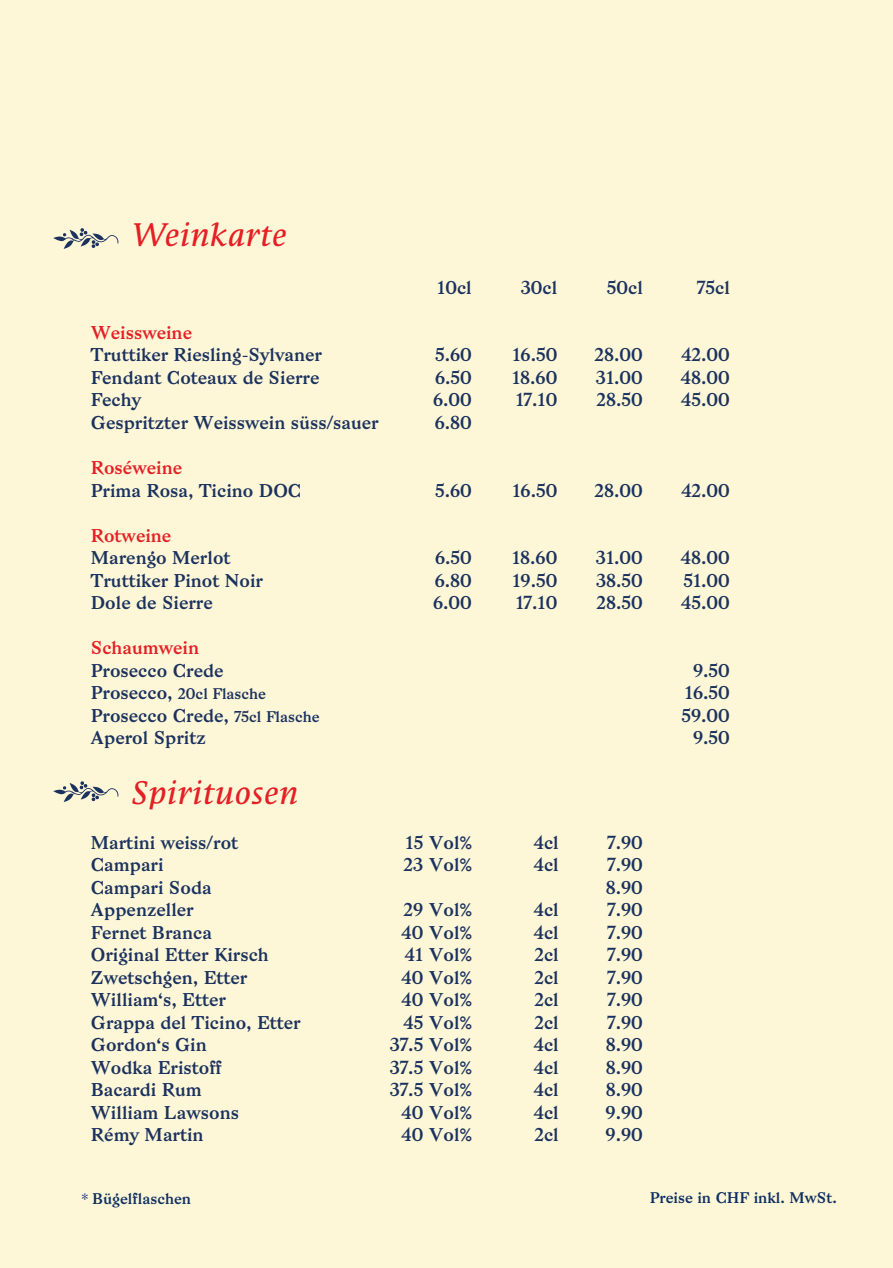
<style>
.page{position:relative;width:893px;height:1268px;background:#fff}
.page>*{position:absolute;margin:0;border:0;box-sizing:border-box;transform-origin:0 0}
.t1{font:italic 30px "Parable OT";color:#e41f25}
.t2{font:18px "Bagnard";color:#1b325f}
.t3{font:18px "Bagnard";color:#e41f25}
.t4{font:15px "Bagnard";color:#0d2f63}
.t5{font:15px "Bagnard";color:#1b325f}
.s1{font-size:18px}
.s2{font-size:15px}
.s3{font-family:"Gill Sans"}
</style>
<div class="page">
<div style="left:0;top:0;width:893px;height:1267px;background:#fef7d7"></div>
<svg style="left:53px;top:228px;width:66px;height:21px"></svg>
<svg style="left:53px;top:781px;width:66px;height:20px"></svg>
<h1 class="t1" style="left:131px;top:215px;width:158px">Weinkarte</h1>
<p class="t2" style="left:437px;top:276px;width:36px">10cl</p>
<p class="t2" style="left:521px;top:276px;width:38px">30cl</p>
<p class="t2" style="left:607px;top:276px;width:38px">50cl</p>
<p class="t2" style="left:697px;top:276px;width:34px">75cl</p>
<p class="t3" style="left:91px;top:321px;width:103px">Weissweine</p>
<p class="t2" style="left:91px;top:344px;width:233px">Truttiker Riesling-Sylvaner</p>
<p class="t2" style="left:435px;top:344px;width:38px">5.60</p>
<p class="t2" style="left:512px;top:344px;width:46px">16.50</p>
<p class="t2" style="left:595px;top:344px;width:50px">28.00</p>
<p class="t2" style="left:681px;top:344px;width:50px">42.00</p>
<p class="t2" style="left:91px;top:366px;width:230px">Fendant Coteaux de Sierre</p>
<p class="t2" style="left:435px;top:366px;width:38px">6.50</p>
<p class="t2" style="left:512px;top:366px;width:47px">18.60</p>
<p class="t2" style="left:596px;top:366px;width:48px">31.00</p>
<p class="t2" style="left:681px;top:366px;width:51px">48.00</p>
<p class="t2" style="left:91px;top:389px;width:52px">Fechy</p>
<p class="t2" style="left:433px;top:389px;width:40px">6.00</p>
<p class="t2" style="left:516px;top:389px;width:43px">17.10</p>
<p class="t2" style="left:597px;top:389px;width:48px">28.50</p>
<p class="t2" style="left:681px;top:389px;width:50px">45.00</p>
<p class="t2" style="left:91px;top:411px;width:289px">Gespritzter Weisswein süss/sauer</p>
<p class="t2" style="left:435px;top:411px;width:39px">6.80</p>
<p class="t3" style="left:91px;top:456px;width:93px">Roséweine</p>
<p class="t2" style="left:91px;top:479px;width:212px">Prima Rosa, Ticino DOC</p>
<p class="t2" style="left:435px;top:479px;width:38px">5.60</p>
<p class="t2" style="left:512px;top:479px;width:46px">16.50</p>
<p class="t2" style="left:595px;top:479px;width:50px">28.00</p>
<p class="t2" style="left:681px;top:479px;width:50px">42.00</p>
<p class="t3" style="left:91px;top:524px;width:82px">Rotweine</p>
<p class="t2" style="left:91px;top:546px;width:141px">Marengo Merlot</p>
<p class="t2" style="left:435px;top:546px;width:38px">6.50</p>
<p class="t2" style="left:512px;top:546px;width:47px">18.60</p>
<p class="t2" style="left:596px;top:546px;width:48px">31.00</p>
<p class="t2" style="left:681px;top:546px;width:51px">48.00</p>
<p class="t2" style="left:91px;top:569px;width:174px">Truttiker Pinot Noir</p>
<p class="t2" style="left:435px;top:569px;width:39px">6.80</p>
<p class="t2" style="left:512px;top:569px;width:46px">19.50</p>
<p class="t2" style="left:596px;top:569px;width:48px">38.50</p>
<p class="t2" style="left:683px;top:569px;width:48px">51.00</p>
<p class="t2" style="left:91px;top:591px;width:123px">Dole de Sierre</p>
<p class="t2" style="left:433px;top:591px;width:40px">6.00</p>
<p class="t2" style="left:516px;top:591px;width:43px">17.10</p>
<p class="t2" style="left:597px;top:591px;width:48px">28.50</p>
<p class="t2" style="left:681px;top:591px;width:50px">45.00</p>
<p class="t3" style="left:91px;top:636px;width:110px">Schaumwein</p>
<p class="t2" style="left:91px;top:659px;width:134px">Prosecco Crede</p>
<p class="t2" style="left:693px;top:659px;width:38px">9.50</p>
<p class="t5" style="left:91px;top:684px;width:177px"><span class="s1">Prosecco,</span> 20cl Flasche</p>
<p class="t2" style="left:685px;top:681px;width:46px">16.50</p>
<p class="t2" style="left:91px;top:704px;width:230px">Prosecco Crede, <span class="s2">75cl Flasche</span></p>
<p class="t2" style="left:681px;top:704px;width:50px">59.00</p>
<p class="t2" style="left:91px;top:726px;width:117px">Aperol Spritz</p>
<p class="t2" style="left:693px;top:726px;width:38px">9.50</p>
<h1 class="t1" style="left:131px;top:772px;width:169px">Spirituosen</h1>
<p class="t2" style="left:91px;top:830px;width:149px">Martini weiss/rot</p>
<p class="t2" style="left:405px;top:830px;width:68px">15 Vol<span class="s3">%</span></p>
<p class="t2" style="left:533px;top:830px;width:27px">4cl</p>
<p class="t2" style="left:607px;top:830px;width:37px">7.90</p>
<p class="t2" style="left:91px;top:853px;width:74px">Campari</p>
<p class="t2" style="left:404px;top:853px;width:70px">23 Vol<span class="s3">%</span></p>
<p class="t2" style="left:533px;top:853px;width:27px">4cl</p>
<p class="t2" style="left:607px;top:853px;width:37px">7.90</p>
<p class="t2" style="left:91px;top:875px;width:122px">Campari Soda</p>
<p class="t2" style="left:606px;top:875px;width:39px">8.90</p>
<p class="t2" style="left:91px;top:898px;width:104px">Appenzeller</p>
<p class="t2" style="left:404px;top:898px;width:69px">29 Vol<span class="s3">%</span></p>
<p class="t2" style="left:533px;top:898px;width:27px">4cl</p>
<p class="t2" style="left:607px;top:898px;width:37px">7.90</p>
<p class="t2" style="left:91px;top:920px;width:123px">Fernet Branca</p>
<p class="t2" style="left:401px;top:920px;width:72px">40 Vol<span class="s3">%</span></p>
<p class="t2" style="left:533px;top:920px;width:27px">4cl</p>
<p class="t2" style="left:607px;top:920px;width:37px">7.90</p>
<p class="t2" style="left:91px;top:943px;width:180px">Original Etter Kirsch</p>
<p class="t2" style="left:405px;top:943px;width:69px">41 Vol<span class="s3">%</span></p>
<p class="t2" style="left:535px;top:943px;width:26px">2cl</p>
<p class="t2" style="left:607px;top:943px;width:37px">7.90</p>
<p class="t2" style="left:91px;top:965px;width:158px">Zwetschgen, Etter</p>
<p class="t2" style="left:401px;top:965px;width:72px">40 Vol<span class="s3">%</span></p>
<p class="t2" style="left:535px;top:965px;width:26px">2cl</p>
<p class="t2" style="left:607px;top:965px;width:37px">7.90</p>
<p class="t2" style="left:91px;top:988px;width:137px">William‘s, Etter</p>
<p class="t2" style="left:401px;top:988px;width:72px">40 Vol<span class="s3">%</span></p>
<p class="t2" style="left:535px;top:988px;width:26px">2cl</p>
<p class="t2" style="left:607px;top:988px;width:37px">7.90</p>
<p class="t2" style="left:91px;top:1010px;width:211px">Grappa del Ticino, Etter</p>
<p class="t2" style="left:403px;top:1010px;width:70px">45 Vol<span class="s3">%</span></p>
<p class="t2" style="left:535px;top:1010px;width:26px">2cl</p>
<p class="t2" style="left:607px;top:1010px;width:37px">7.90</p>
<p class="t2" style="left:91px;top:1033px;width:117px">Gordon‘s Gin</p>
<p class="t2" style="left:390px;top:1033px;width:83px">37.5 Vol<span class="s3">%</span></p>
<p class="t2" style="left:533px;top:1033px;width:27px">4cl</p>
<p class="t2" style="left:606px;top:1033px;width:39px">8.90</p>
<p class="t2" style="left:91px;top:1055px;width:133px">Wodka Eristoff</p>
<p class="t2" style="left:390px;top:1055px;width:83px">37.5 Vol<span class="s3">%</span></p>
<p class="t2" style="left:533px;top:1055px;width:27px">4cl</p>
<p class="t2" style="left:606px;top:1055px;width:39px">8.90</p>
<p class="t2" style="left:91px;top:1078px;width:113px">Bacardi Rum</p>
<p class="t2" style="left:390px;top:1078px;width:83px">37.5 Vol<span class="s3">%</span></p>
<p class="t2" style="left:533px;top:1078px;width:27px">4cl</p>
<p class="t2" style="left:606px;top:1078px;width:39px">8.90</p>
<p class="t2" style="left:91px;top:1100px;width:150px">William Lawsons</p>
<p class="t2" style="left:401px;top:1100px;width:72px">40 Vol<span class="s3">%</span></p>
<p class="t2" style="left:533px;top:1100px;width:27px">4cl</p>
<p class="t2" style="left:606px;top:1100px;width:39px">9.90</p>
<p class="t2" style="left:91px;top:1123px;width:114px">Rémy Martin</p>
<p class="t2" style="left:401px;top:1123px;width:72px">40 Vol<span class="s3">%</span></p>
<p class="t2" style="left:535px;top:1123px;width:26px">2cl</p>
<p class="t2" style="left:606px;top:1123px;width:39px">9.90</p>
<p class="t4" style="left:82px;top:1188px;width:111px"><span class="s3">*</span> Bügelflaschen</p>
<p class="t4" style="left:650px;top:1187px;width:189px">Preise in CHF inkl. MwSt.</p>
</div>
